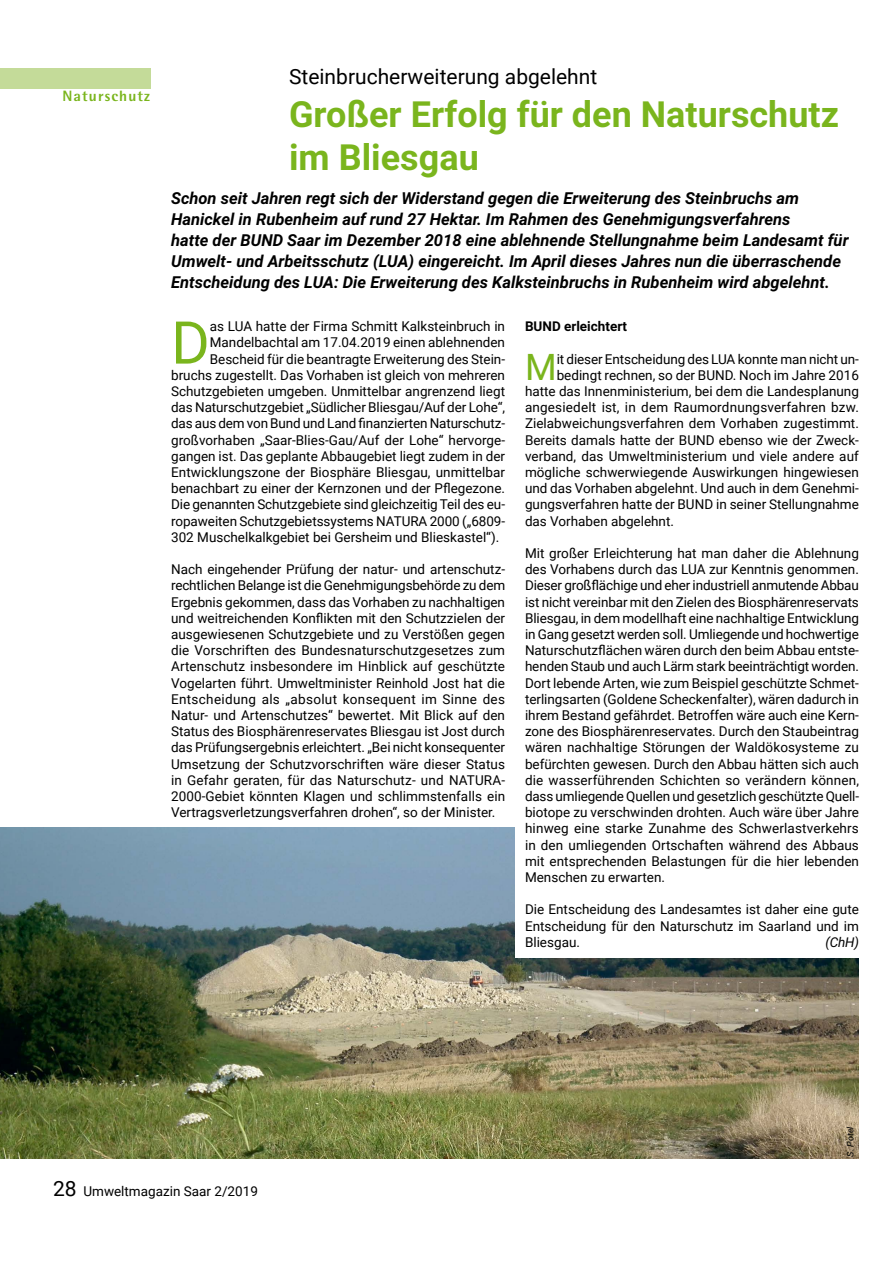
<style>
.page{position:relative;width:893px;height:1263px;background:#fff}
.page>*{position:absolute;margin:0;border:0;box-sizing:border-box;transform-origin:0 0}
.t1{font:59.1px "Roboto";color:#7ab51d}
.t2{font:36.3px "Roboto";color:#7ab51d}
.t3{font:700 36px/43.2px "Roboto";color:#7ab51d}
.t4{font:21px "Roboto";color:#000}
.t5{font:italic 700 16.5px/21px "Roboto";color:#000}
.t6{font:800 15px "Agfa Rotis Semisans";letter-spacing:.075em;color:#7ab51d}
.t7{font:13.5px/16.2px "Roboto";color:#000;text-align:justify}
.t8{font:700 13.5px "Roboto";color:#000}
.t9{font:italic 13.5px "Roboto";color:#000}
.t10{font:italic 9px "Roboto";color:#000}
.s1{font-size:21px}
</style>
<div class="page">
<img style="left:0;top:828px;width:859px;height:331px">
<div style="left:515px;top:804px;width:352px;height:154px;background:#fff"></div>
<div style="left:0;top:68px;width:150px;height:20px;background:#c4db99"></div>
<p class="t6" style="left:62px;top:87px;width:89px">Naturschutz</p>
<h3 class="t4" style="left:289px;top:62px;width:310px">Steinbrucherweiterung abgelehnt</h3>
<h3 class="t3" style="left:289px;top:91px;width:551px">Großer Erfolg für den Naturschutz im Bliesgau</h3>
<p class="t5" style="left:171px;top:187px;width:679px">Schon seit Jahren regt sich der Widerstand gegen die Erweiterung des Steinbruchs am Hanickel in Rubenheim auf rund 27 Hektar. Im Rahmen des Genehmigungsverfahrens<br>hatte der BUND Saar im Dezember 2018 eine ablehnende Stellungnahme beim Landesamt für Umwelt- und Arbeitsschutz (LUA) eingereicht. Im April dieses Jahres nun die überraschende Entscheidung des LUA: Die Erweiterung des Kalksteinbruchs in Rubenheim wird abgelehnt.</p>
<p class="t8" style="left:525px;top:317px;width:104px">BUND erleichtert</p>
<h2 class="t2" style="left:525px;top:341px;width:33px">M</h2>
<p class="t7" style="left:557px;top:350px;width:304px">it dieser Entscheidung des LUA konnte man nicht un-</p>
<h1 class="t1" style="left:171px;top:301px;width:40px">D</h1>
<p class="t7" style="left:210px;top:318px;width:297px">as LUA hatte der Firma Schmitt Kalksteinbruch in</p>
<p class="t7" style="left:210px;top:334px;width:297px">Mandelbachtal am 17.04.2019 einen ablehnenden</p>
<p class="t7" style="left:210px;top:350px;width:297px">Bescheid für die beantragte Erweiterung des Stein-</p>
<p class="t7" style="left:171px;top:366px;width:335px">bruchs zugestellt. Das Vorhaben ist gleich von mehreren</p>
<p class="t7" style="left:171px;top:383px;width:335px">Schutzgebieten umgeben. Unmittelbar angrenzend liegt</p>
<p class="t7" style="left:171px;top:399px;width:335px">das Naturschutzgebiet „Südlicher Bliesgau/Auf der Lohe“,</p>
<p class="t7" style="left:171px;top:415px;width:335px">das aus dem von Bund und Land finanzierten Naturschutz-</p>
<p class="t7" style="left:171px;top:431px;width:335px">großvorhaben „Saar-Blies-Gau/Auf der Lohe“ hervorge-</p>
<p class="t7" style="left:171px;top:447px;width:335px">gangen ist. Das geplante Abbaugebiet liegt zudem in der</p>
<p class="t7" style="left:171px;top:464px;width:335px">Entwicklungszone der Biosphäre Bliesgau, unmittelbar</p>
<p class="t7" style="left:171px;top:480px;width:335px">benachbart zu einer der Kernzonen und der Pflegezone.</p>
<p class="t7" style="left:171px;top:496px;width:335px">Die genannten Schutzgebiete sind gleichzeitig Teil des eu-</p>
<p class="t7" style="left:171px;top:512px;width:335px">ropaweiten Schutzgebietssystems NATURA 2000 („6809-</p>
<p class="t7" style="left:171px;top:528px;width:330px">302 Muschelkalkgebiet bei Gersheim und Blieskastel“).</p>
<p class="t7" style="left:171px;top:561px;width:336px">Nach eingehender Prüfung der natur- und artenschutz&shy;rechtlichen Belange ist die Genehmigungsbehörde zu dem Ergebnis gekommen, dass das Vorhaben zu nachhaltigen und weitreichenden Konflikten mit den Schutzzielen der ausgewiesenen Schutzgebiete und zu Verstößen gegen die Vorschriften des Bundesnaturschutzgesetzes zum Artenschutz insbesondere im Hinblick auf geschützte Vogelarten führt. Umweltminister Reinhold Jost hat die Entscheidung als „absolut konsequent im Sinne des Natur- und Artenschutzes“ bewertet. Mit Blick auf den Status des Biosphärenreservates Bliesgau ist Jost durch das Prüfungsergebnis erleichtert. „Bei nicht konsequenter Umsetzung der Schutzvorschriften wäre dieser Status in Gefahr geraten, für das Naturschutz- und NATURA-2000-Gebiet könnten Klagen und schlimmstenfalls ein Vertragsverletzungsverfahren drohen“, so der Minister.</p>
<p class="t7" style="left:557px;top:366px;width:304px">bedingt rechnen, so der BUND. Noch im Jahre 2016</p>
<p class="t7" style="left:525px;top:383px;width:335px">hatte das Innenministerium, bei dem die Landesplanung</p>
<p class="t7" style="left:525px;top:399px;width:335px">angesiedelt ist, in dem Raumordnungsverfahren bzw.</p>
<p class="t7" style="left:525px;top:415px;width:335px">Zielabweichungsverfahren dem Vorhaben zugestimmt.</p>
<p class="t7" style="left:525px;top:431px;width:335px">Bereits damals hatte der BUND ebenso wie der Zweck-</p>
<p class="t7" style="left:525px;top:447px;width:335px">verband, das Umweltministerium und viele andere auf</p>
<p class="t7" style="left:525px;top:464px;width:335px">mögliche schwerwiegende Auswirkungen hingewiesen</p>
<p class="t7" style="left:525px;top:480px;width:335px">und das Vorhaben abgelehnt. Und auch in dem Genehmi-</p>
<p class="t7" style="left:525px;top:496px;width:335px">gungsverfahren hatte der BUND in seiner Stellungnahme</p>
<p class="t7" style="left:525px;top:512px;width:151px">das Vorhaben abgelehnt.</p>
<p class="t7" style="left:525px;top:545px;width:336px">Mit großer Erleichterung hat man daher die Ablehnung des Vorhabens durch das LUA zur Kenntnis genommen.<br>Dieser großflächige und eher industriell anmutende Abbau ist nicht vereinbar mit den Zielen des Biosphärenreservats Bliesgau, in dem modellhaft eine nachhaltige Entwicklung in Gang gesetzt werden soll. Umliegende und hochwertige Naturschutzflächen wären durch den beim Abbau entste&shy;henden Staub und auch Lärm stark beeinträchtigt worden.<br>Dort lebende Arten, wie zum Beispiel geschützte Schmet&shy;terlingsarten (Goldene Scheckenfalter), wären dadurch in ihrem Bestand gefährdet. Betroffen wäre auch eine Kern&shy;zone des Biosphärenreservates. Durch den Staubeintrag wären nachhaltige Störungen der Waldökosysteme zu befürchten gewesen. Durch den Abbau hätten sich auch die wasserführenden Schichten so verändern können, dass umliegende Quellen und gesetzlich geschützte Quell&shy;biotope zu verschwinden drohten. Auch wäre über Jahre hinweg eine starke Zunahme des Schwerlastverkehrs in den umliegenden Ortschaften während des Abbaus mit entsprechenden Belastungen für die hier lebenden Menschen zu erwarten.</p>
<p class="t7" style="left:525px;top:901px;width:335px">Die Entscheidung des Landesamtes ist daher eine gute Entscheidung für den Naturschutz im Saarland und im Bliesgau.</p>
<p class="t9" style="left:825px;top:932px;width:35px">(ChH)</p>
<p class="t10" style="left:844px;top:1157px;width:32px;rotate:-90deg">S. Potel</p>
<p class="t7" style="left:53px;top:1182px;width:206px"><span class="s1">28</span> Umweltmagazin Saar 2/2019</p>
</div>
